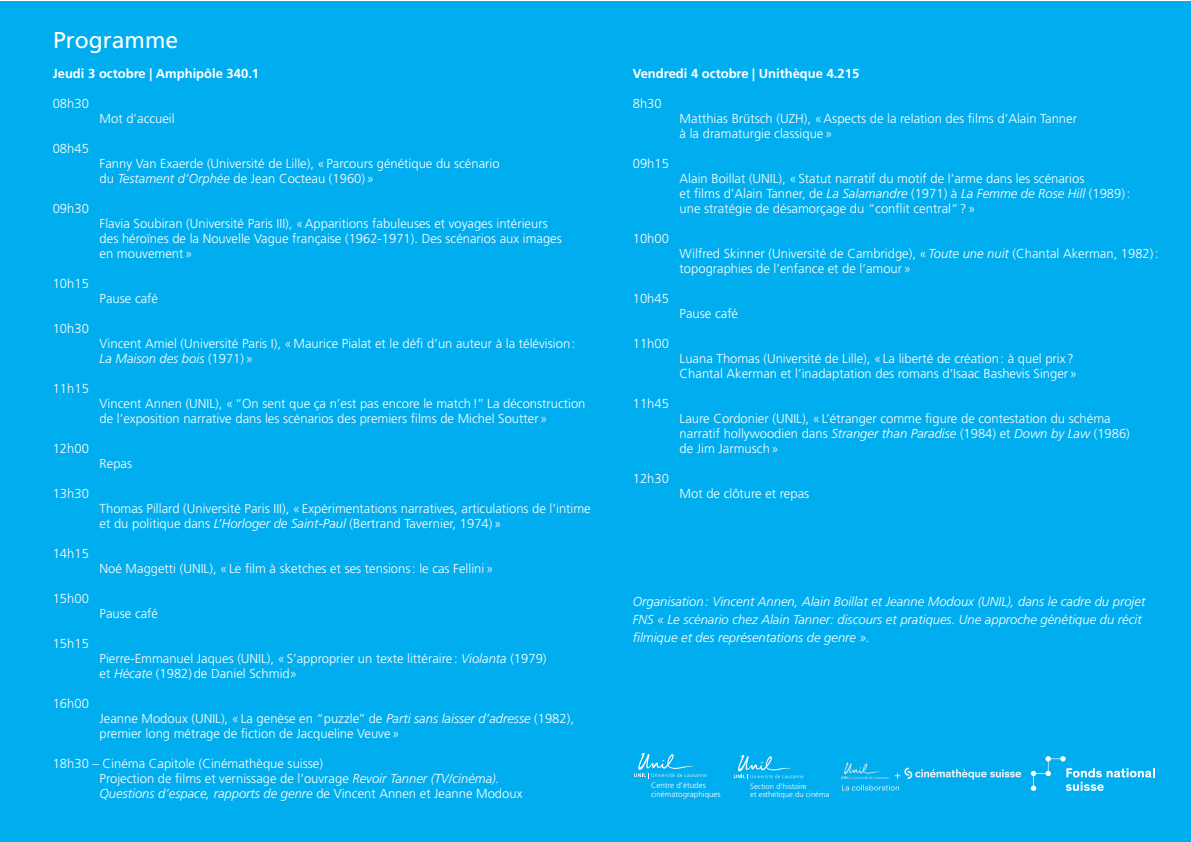
<style>
.page{position:relative;width:1191px;height:842px;background:#fff}
.page>*{position:absolute;margin:0;border:0;box-sizing:border-box;transform-origin:0 0}
.t1{font:23px "Frutiger LT Std";color:#fff}
.t2{font:300 13px/15px "Frutiger LT Std";color:#fff}
.t3{font:italic 300 13px/18px "Frutiger LT Std";color:#fff}
.t4{font:700 13px "Frutiger LT Std";color:#fff}
.t5{font:300 8px/9.2px "Frutiger LT Std";color:#fff}
.t6{font:300 7.7px/8.8px "Frutiger LT Std";color:#fff}
.s1{font-style:italic}
</style>
<div class="page">
<div style="left:0;top:1px;width:1190px;height:840px;background:#00aeef"></div>
<svg style="left:634px;top:753px;width:72px;height:25px"></svg>
<svg style="left:734px;top:755px;width:69px;height:24px"></svg>
<img style="left:841px;top:762px;width:181px;height:29px">
<svg style="left:1030px;top:756px;width:124px;height:35px"></svg>
<h1 class="t1" style="left:53px;top:26px;width:127px">Programme</h1>
<p class="t4" style="left:53px;top:65px;width:208px">Jeudi 3 octobre | Amphipôle 340.1</p>
<p class="t2" style="left:53px;top:96px;width:38px">08h30</p>
<p class="t2" style="left:100px;top:111px;width:77px">Mot d’accueil</p>
<p class="t2" style="left:53px;top:141px;width:38px">08h45</p>
<p class="t2" style="left:100px;top:156px;width:401px">Fanny Van Exaerde (Université de Lille), «Parcours génétique du scénario du <span class="s1">Testament d’Orphée</span> de Jean Cocteau (1960)»</p>
<p class="t2" style="left:53px;top:201px;width:38px">09h30</p>
<p class="t2" style="left:100px;top:216px;width:464px">Flavia Soubiran (Université Paris III), «Apparitions fabuleuses et voyages intérieurs des héroïnes de la Nouvelle Vague française (1962-1971). Des scénarios aux images en mouvement»</p>
<p class="t2" style="left:53px;top:276px;width:38px">10h15</p>
<p class="t2" style="left:100px;top:291px;width:60px">Pause café</p>
<p class="t2" style="left:53px;top:321px;width:38px">10h30</p>
<p class="t2" style="left:100px;top:336px;width:477px">Vincent Amiel (Université Paris I), «Maurice Pialat et le défi d’un auteur à la télévision:<br><span class="s1">La Maison des bois</span> (1971)»</p>
<p class="t2" style="left:53px;top:381px;width:38px">11h15</p>
<p class="t2" style="left:100px;top:396px;width:487px">Vincent Annen (UNIL), «“On sent que ça n’est pas encore le match!’’ La déconstruction de l’exposition narrative dans les scénarios des premiers films de Michel Soutter»</p>
<p class="t2" style="left:53px;top:441px;width:38px">12h00</p>
<p class="t2" style="left:100px;top:456px;width:34px">Repas</p>
<p class="t2" style="left:53px;top:486px;width:38px">13h30</p>
<p class="t2" style="left:100px;top:501px;width:493px">Thomas Pillard (Université Paris III), «Expérimentations narratives, articulations de l’intime et du politique dans <span class="s1">L’Horloger de Saint-Paul</span> (Bertrand Tavernier, 1974)»</p>
<p class="t2" style="left:53px;top:546px;width:38px">14h15</p>
<p class="t2" style="left:100px;top:561px;width:395px">Noé Maggetti (UNIL), «Le film à sketches et ses tensions: le cas Fellini»</p>
<p class="t2" style="left:53px;top:591px;width:38px">15h00</p>
<p class="t2" style="left:100px;top:606px;width:60px">Pause café</p>
<p class="t2" style="left:53px;top:636px;width:38px">15h15</p>
<p class="t2" style="left:100px;top:651px;width:448px">Pierre-Emmanuel Jaques (UNIL), «S’approprier un texte littéraire: <span class="s1">Violanta</span> (1979) et <span class="s1">Hécate</span> (1982)de Daniel Schmid»</p>
<p class="t2" style="left:53px;top:696px;width:38px">16h00</p>
<p class="t2" style="left:100px;top:711px;width:476px">Jeanne Modoux (UNIL), «La genèse en “puzzle’’ de <span class="s1">Parti sans laisser d’adresse</span> (1982), premier long métrage de fiction de Jacqueline Veuve»</p>
<p class="t2" style="left:100px;top:756px;width:424px;text-indent:-47px">18h30 – Cinéma Capitole (Cinémathèque suisse)<br>Projection de films et vernissage de l’ouvrage <span class="s1">Revoir Tanner (TV/cinéma).<br>Questions d’espace, rapports de genre</span> de Vincent Annen et Jeanne Modoux</p>
<p class="t4" style="left:633px;top:65px;width:228px">Vendredi 4 octobre | Unithèque 4.215</p>
<p class="t2" style="left:633px;top:96px;width:30px">8h30</p>
<p class="t2" style="left:679px;top:111px;width:399px">Matthias Brütsch (UZH), «Aspects de la relation des films d’Alain Tanner à la dramaturgie classique»</p>
<p class="t2" style="left:633px;top:156px;width:38px">09h15</p>
<p class="t2" style="left:679px;top:171px;width:452px">Alain Boillat (UNIL), «Statut narratif du motif de l’arme dans les scénarios<br>et films d’Alain Tanner, de <span class="s1">La Salamandre</span> (1971) à <span class="s1">La Femme de Rose Hill</span> (1989): une stratégie de désamorçage du “conflit central“?»</p>
<p class="t2" style="left:633px;top:231px;width:38px">10h00</p>
<p class="t2" style="left:679px;top:246px;width:480px">Wilfred Skinner (Université de Cambridge), «<span class="s1">Toute une nuit</span> (Chantal Akerman, 1982): topographies de l’enfance et de l’amour»</p>
<p class="t2" style="left:633px;top:291px;width:38px">10h45</p>
<p class="t2" style="left:679px;top:306px;width:60px">Pause café</p>
<p class="t2" style="left:633px;top:336px;width:38px">11h00</p>
<p class="t2" style="left:679px;top:351px;width:399px">Luana Thomas (Université de Lille), «La liberté de création: à quel prix ?<br>Chantal Akerman et l’inadaptation des romans d’Isaac Bashevis Singer»</p>
<p class="t2" style="left:633px;top:396px;width:38px">11h45</p>
<p class="t2" style="left:679px;top:411px;width:452px">Laure Cordonier (UNIL), «L’étranger comme figure de contestation du schéma narratif hollywoodien dans <span class="s1">Stranger than Paradise</span> (1984) et <span class="s1">Down by Law</span> (1986) de Jim Jarmusch»</p>
<p class="t2" style="left:633px;top:471px;width:38px">12h30</p>
<p class="t2" style="left:679px;top:486px;width:131px">Mot de clôture et repas</p>
<p class="t3" style="left:633px;top:592px;width:514px">Organisation: Vincent Annen, Alain Boillat et Jeanne Modoux (UNIL), dans le cadre du projet<br>FNS « Le scénario chez Alain Tanner: discours et pratiques. Une approche génétique du récit filmique et des représentations de genre ».</p>
<p class="t5" style="left:651px;top:780px;width:71px">Centre d'études cinématographiques</p>
<p class="t6" style="left:750px;top:781px;width:81px">Section d'histoire<br>et esthétique du cinéma</p>
</div>
